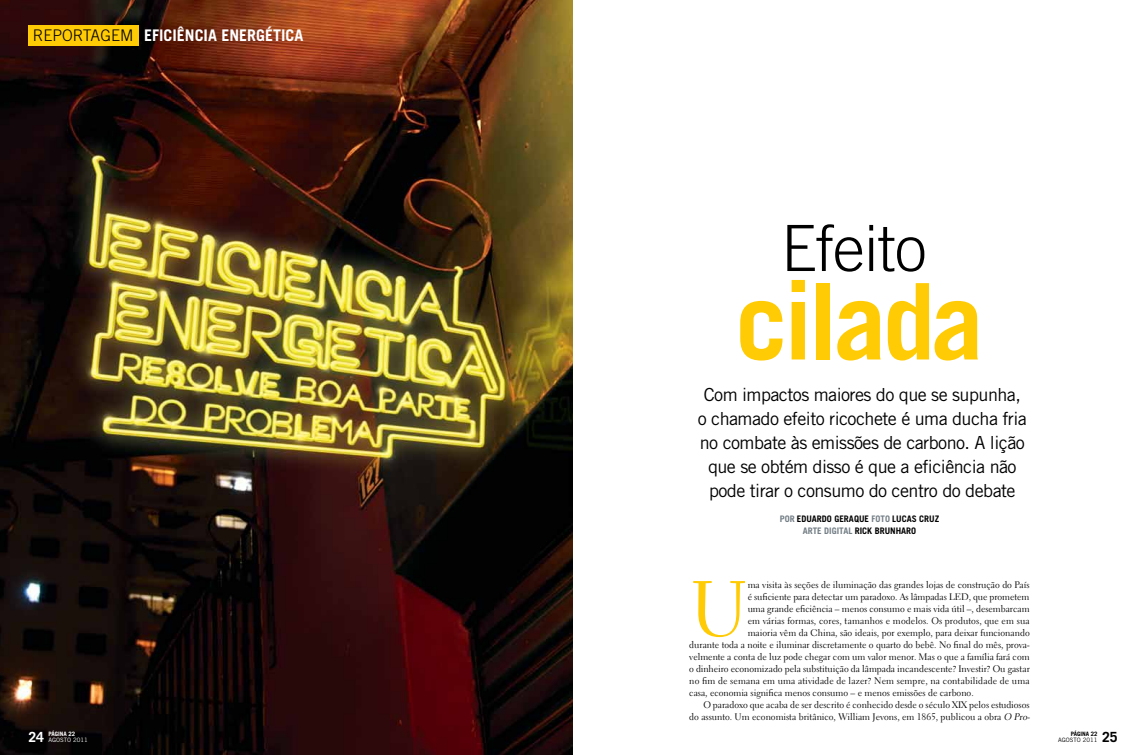
<style>
.page{position:relative;width:1146px;height:755px;background:#fff}
.page>*{position:absolute;margin:0;border:0;box-sizing:border-box;transform-origin:0 0}
.t1{font:700 105.6px "Trade Gothic LT Std";color:#ffcb05}
.t2{font:77.9px "Electra LT Std";color:#ffcb05}
.t3{font:300 63.7px "Trade Gothic LT Std";color:#000}
.t4{font:18px/24px "Trade Gothic LT Std";letter-spacing:-.03em;color:#000;text-align:center}
.t5{font:700 16px "Trade Gothic LT Std";color:#fff}
.t6{font:700 14px "Trade Gothic LT Std";color:#000}
.t7{font:700 14px "Trade Gothic LT Std";color:#fff}
.t8{font:9.5px "Electra LT Std";color:#000}
.t9{font:700 9px/12px "Trade Gothic LT Std";color:#000;text-align:center}
.t10{font:6px "Trade Gothic LT Std";color:#000}
.t11{font:6px "Trade Gothic LT Std";color:#fff}
.t12{font:700 6px "Trade Gothic LT Std";color:#000}
.t13{font:700 6px "Trade Gothic LT Std";color:#fff}
.s1{font-weight:300;color:#000}
.s2{color:#727d84}
.s3{font-style:italic}
</style>
<div class="page">
<img style="left:0;top:0;width:573px;height:754px">
<div style="left:28px;top:25px;width:111px;height:20px;background:#ffcb05"></div>
<p class="t5" style="left:33px;top:26px;width:272px"><span class="s1">REPORTAGEM</span> EFICIÊNCIA ENERGÉTICA</p>
<p class="t13" style="left:48px;top:729px;width:11px">PÁGINA</p>
<p class="t13" style="left:69px;top:729px;width:8px">22</p>
<p class="t7" style="left:28px;top:727px;width:17px">24</p>
<p class="t11" style="left:48px;top:735px;width:41px">agosto 2011</p>
<p class="t3" style="left:780px;top:210px;width:147px">EFEITO</p>
<p class="t1" style="left:734px;top:256px;width:250px">CILADA</p>
<p class="t4" style="left:697px;top:382px;width:330px">Com impactos maiores do que se supunha, o chamado efeito ricochete é uma ducha fria no combate às emissões de carbono. A lição que se obtém disso é que a eficiência não pode tirar o consumo do centro do debate</p>
<p class="t9" style="left:779px;top:512px;width:161px"><span class="s2">POR</span> EDUARDO GERAQUE <span class="s2">FOTO</span> LUCAS CRUZ<br><span class="s2">ARTE DIGITAL</span> RICK BRUNHARO</p>
<p class="t2" style="left:689px;top:560px;width:61px">U</p>
<p class="t8" style="left:747px;top:578px;width:283px">ma visita às seções de iluminação das grandes lojas de construção do País</p>
<p class="t8" style="left:747px;top:590px;width:283px">é suficiente para detectar um paradoxo. As lâmpadas LED, que prometem</p>
<p class="t8" style="left:747px;top:602px;width:283px">uma grande eficiência – menos consumo e mais vida útil –, desembarcam</p>
<p class="t8" style="left:747px;top:614px;width:283px">em várias formas, cores, tamanhos e modelos. Os produtos, que em sua</p>
<p class="t8" style="left:747px;top:626px;width:283px">maioria vêm da China, são ideais, por exemplo, para deixar funcionando</p>
<p class="t8" style="left:689px;top:638px;width:342px">durante toda a noite e iluminar discretamente o quarto do bebê. No final do mês, prova-</p>
<p class="t8" style="left:689px;top:650px;width:342px">velmente a conta de luz pode chegar com um valor menor. Mas o que a família fará com</p>
<p class="t8" style="left:689px;top:662px;width:342px">o dinheiro economizado pela substituição da lâmpada incandescente? Investir? Ou gastar</p>
<p class="t8" style="left:689px;top:674px;width:342px">no fim de semana em uma atividade de lazer? Nem sempre, na contabilidade de uma</p>
<p class="t8" style="left:689px;top:686px;width:286px">casa, economia significa menos consumo – e menos emissões de carbono.</p>
<p class="t8" style="left:703px;top:698px;width:327px">O paradoxo que acaba de ser descrito é conhecido desde o século XIX pelos estudiosos</p>
<p class="t8" style="left:689px;top:710px;width:344px">do assunto. Um economista britânico, William Jevons, em 1865, publicou a obra <span class="s3">O Pro-</span></p>
<p class="t12" style="left:1070px;top:729px;width:28px">PÁGINA 22</p>
<p class="t10" style="left:1058px;top:735px;width:41px">agosto 2011</p>
<p class="t6" style="left:1101px;top:727px;width:17px">25</p>
</div>
